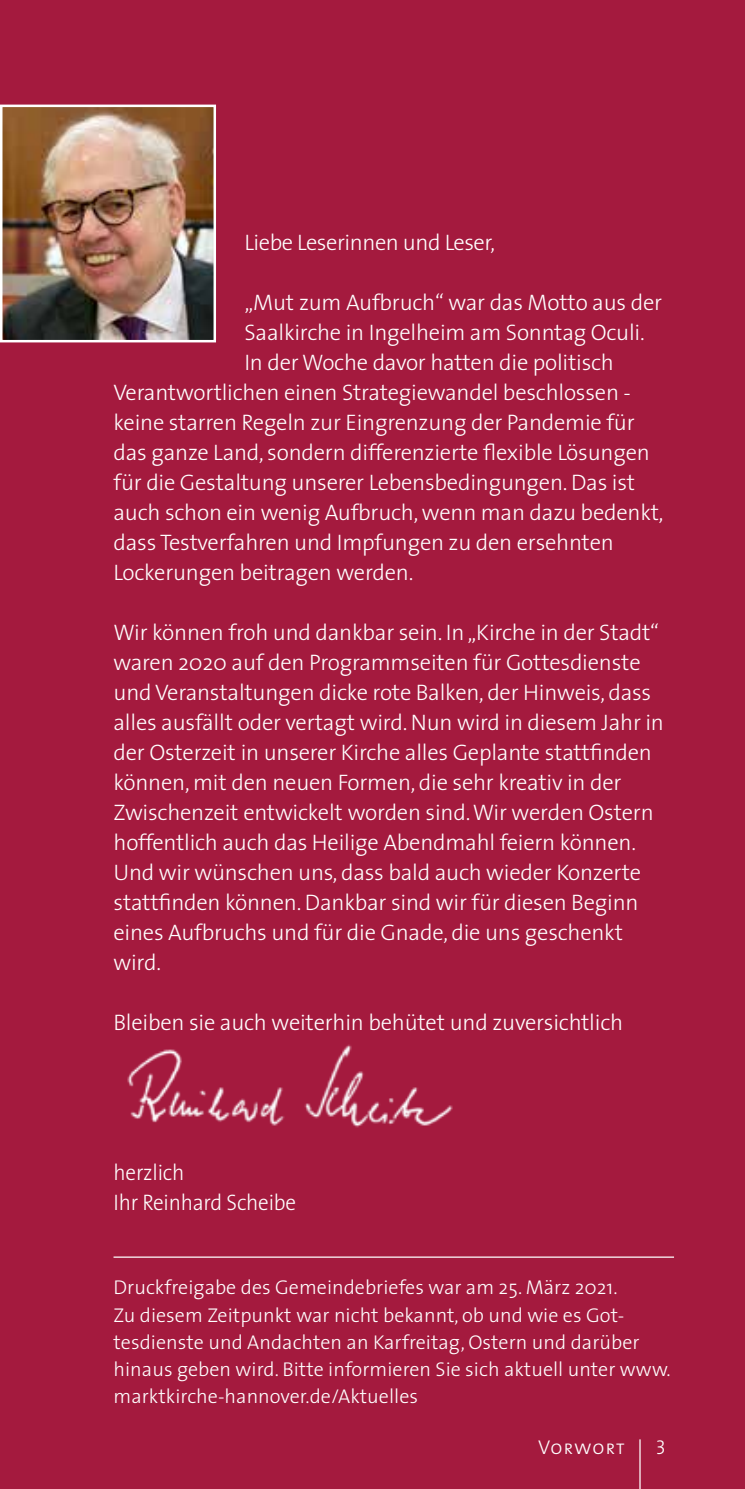
<style>
.page{position:relative;width:745px;height:1489px;background:#fff}
.page>*{position:absolute;margin:0;border:0;box-sizing:border-box;transform-origin:0 0}
.t1{font:300 22.5px/30px "The Sans";letter-spacing:-.01em;color:#fff}
.t2{font:300 22.5px/30px "The Sans";letter-spacing:-.01em;color:#fff;scale:.94 1}
.t3{font:300 20px/27px "The Sans";color:#fff}
.t4{font:20px "The Sans Light Caps";letter-spacing:.04em;color:#fff}
</style>
<div class="page">
<div style="left:0;top:0;width:744px;height:1488px;background:#a41a3e"></div>
<hr style="left:639px;top:1439px;width:1px;height:49px;background:#fff">
<img style="left:3px;top:108px;width:210px;height:231px">
<div style="left:0;top:105px;width:216px;height:237px;border:2px solid #fff"></div>
<img style="left:127px;top:1044px;width:326px;height:84px">
<hr style="left:113px;top:1256px;width:560px;height:1px;background:#fff">
<p class="t1" style="left:244px;top:226px;width:252px">Liebe Leserinnen und Leser,</p>
<p class="t1" style="left:244px;top:286px;width:419px">„Mut zum Aufbruch“ war das Motto aus der</p>
<p class="t1" style="left:244px;top:316px;width:399px">Saalkirche in Ingelheim am Sonntag Oculi.</p>
<p class="t1" style="left:244px;top:346px;width:371px">In der Woche davor hatten die politisch</p>
<p class="t1" style="left:113px;top:376px;width:518px">Verantwortlichen einen Strategiewandel beschlossen -</p>
<p class="t1" style="left:113px;top:406px;width:522px">keine starren Regeln zur Eingrenzung der Pandemie für</p>
<p class="t1" style="left:113px;top:436px;width:537px">das ganze Land, sondern differenzierte flexible Lösungen</p>
<p class="t1" style="left:113px;top:466px;width:523px">für die Gestaltung unserer Lebensbedingungen. Das ist</p>
<p class="t1" style="left:113px;top:496px;width:551px">auch schon ein wenig Aufbruch, wenn man dazu bedenkt,</p>
<p class="t1" style="left:113px;top:526px;width:501px">dass Testverfahren und Impfungen zu den ersehnten</p>
<p class="t1" style="left:113px;top:556px;width:299px">Lockerungen beitragen werden.</p>
<p class="t1" style="left:113px;top:616px;width:551px">Wir können froh und dankbar sein. In „Kirche in der Stadt“ waren 2020 auf den Programmseiten für Gottesdienste und Veranstaltungen dicke rote Balken, der Hinweis, dass alles ausfällt oder vertagt wird. Nun wird in diesem Jahr in der Osterzeit in unserer Kirche alles Geplante stattfinden können, mit den neuen Formen, die sehr kreativ in der Zwischenzeit entwickelt worden sind. Wir werden Ostern hoffentlich auch das Heilige Abendmahl feiern können.<br>Und wir wünschen uns, dass bald auch wieder Konzerte stattfinden können. Dankbar sind wir für diesen Beginn eines Aufbruchs und für die Gnade, die uns geschenkt wird.</p>
<p class="t1" style="left:113px;top:1006px;width:511px">Bleiben sie auch weiterhin behütet und zuversichtlich</p>
<p class="t2" style="left:113px;top:1156px;width:196px">herzlich<br>Ihr Reinhard Scheibe</p>
<p class="t3" style="left:113px;top:1273px;width:556px">Druckfreigabe des Gemeindebriefes war am 25. März 2021.<br>Zu diesem Zeitpunkt war nicht bekannt, ob und wie es Got&shy;tesdienste und Andachten an Karfreitag, Ostern und darüber hinaus geben wird. Bitte informieren Sie sich aktuell unter www. marktkirche-hannover.de/Aktuelles</p>
<p class="t4" style="left:538px;top:1430px;width:88px">Vorwort</p>
<p class="t4" style="left:655px;top:1430px;width:12px">3</p>
</div>
